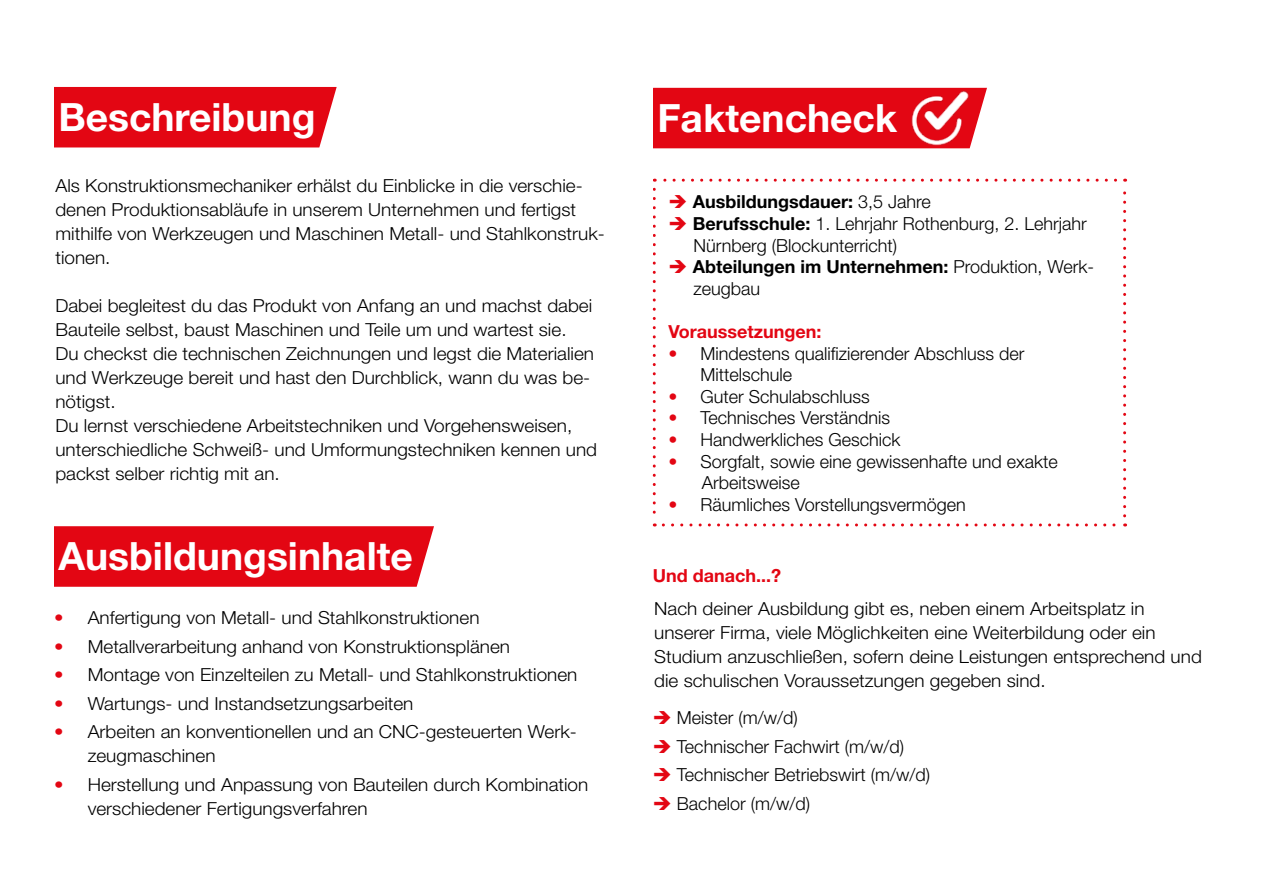
<style>
.page{position:relative;width:1263px;height:893px;background:#fff}
.page>*{position:absolute;margin:0;border:0;box-sizing:border-box;transform-origin:0 0}
.t1{font:700 39px "Helvetica Neue LT Std";color:#fff}
.t2{font:300 18px/24px "Helvetica Neue LT Std";color:#000;scale:1.05 1}
.t3{font:300 18px/21.6px "Helvetica Neue LT Std";color:#000}
.t4{font:700 18px/21.6px "Helvetica Neue LT Std";color:#000}
.t5{font:700 18px "Helvetica Neue LT Std";color:#e30613}
.s1{color:#e30613}
.s2{font-weight:300}
.s3{font-weight:700}
</style>
<div class="page">
<div style="left:653px;top:88px;width:334px;height:60px;background:#e30613"></div>
<img style="left:907px;top:87px;width:63px;height:62px">
<svg style="left:653px;top:189px;width:3px;height:337px"></svg>
<svg style="left:663px;top:523px;width:463px;height:3px"></svg>
<svg style="left:1123px;top:179px;width:3px;height:337px"></svg>
<svg style="left:654px;top:179px;width:461px;height:3px"></svg>
<div style="left:54px;top:87px;width:283px;height:60px;background:#e30613"></div>
<div style="left:54px;top:526px;width:380px;height:61px;background:#e30613"></div>
<h1 class="t1" style="left:58px;top:93px;width:259px">Beschreibung</h1>
<p class="t2" style="left:55px;top:173px;width:525px">Als Konstruktionsmechaniker erhälst du Einblicke in die verschie&shy;denen Produktionsabläufe in unserem Unternehmen und fertigst mithilfe von Werkzeugen und Maschinen Metall- und Stahlkonstruk&shy;tionen.</p>
<p class="t2" style="left:55px;top:293px;width:517px">Dabei begleitest du das Produkt von Anfang an und machst dabei Bauteile selbst, baust Maschinen und Teile um und wartest sie.<br>Du checkst die technischen Zeichnungen und legst die Materialien und Werkzeuge bereit und hast den Durchblick, wann du was be&shy;nötigst.<br>Du lernst verschiedene Arbeitstechniken und Vorgehensweisen, unterschiedliche Schweiß- und Umformungstechniken kennen und packst selber richtig mit an.</p>
<h1 class="t1" style="left:58px;top:532px;width:356px">Ausbildungsinhalte</h1>
<p class="t2" style="left:54px;top:605px;width:407px"><span class="s1">•</span> Anfertigung von Metall- und Stahlkonstruktionen</p>
<p class="t2" style="left:54px;top:634px;width:436px"><span class="s1">•</span> Metallverarbeitung anhand von Konstruktionsplänen</p>
<p class="t2" style="left:54px;top:662px;width:500px"><span class="s1">•</span> Montage von Einzelteilen zu Metall- und Stahlkonstruktionen</p>
<p class="t2" style="left:54px;top:691px;width:344px"><span class="s1">•</span> Wartungs- und Instandsetzungsarbeiten</p>
<p class="t2" style="left:88px;top:719px;width:467px;text-indent:-34px"><span class="s1">•</span> Arbeiten an konventionellen und an CNC-gesteuerten Werk&shy;zeugmaschinen</p>
<p class="t2" style="left:88px;top:772px;width:478px;text-indent:-34px"><span class="s1">•</span> Herstellung und Anpassung von Bauteilen durch Kombination verschiedener Fertigungsverfahren</p>
<h1 class="t1" style="left:657px;top:94px;width:241px">Faktencheck</h1>
<p class="t4" style="left:668px;top:191px;width:264px"><span class="s1">➔</span> Ausbildungsdauer: <span class="s2">3,5 Jahre</span></p>
<p class="t3" style="left:693px;top:212px;width:395px;text-indent:-25px"><span class="s1">➔</span> <span class="s3">Berufsschule:</span> 1. Lehrjahr Rothenburg, 2. Lehrjahr<br>Nürnberg (Blockunterricht)</p>
<p class="t4" style="left:693px;top:255px;width:402px;text-indent:-25px"><span class="s1">➔</span> Abteilungen im Unternehmen: <span class="s2">Produktion, Werk&shy;zeugbau</span></p>
<p class="t5" style="left:668px;top:320px;width:155px">Voraussetzungen:</p>
<p class="t3" style="left:700px;top:342px;width:326px;text-indent:-32px"><span class="s1">•</span> Mindestens qualifizierender Abschluss der<br>Mittelschule</p>
<p class="t3" style="left:668px;top:385px;width:203px"><span class="s1">•</span> Guter Schulabschluss</p>
<p class="t3" style="left:668px;top:407px;width:223px"><span class="s1">•</span> Technisches Verständnis</p>
<p class="t3" style="left:668px;top:428px;width:234px"><span class="s1">•</span> Handwerkliches Geschick</p>
<p class="t3" style="left:702px;top:450px;width:358px;text-indent:-33px"><span class="s1">•</span> Sorgfalt, sowie eine gewissenhafte und exakte<br>Arbeitsweise</p>
<p class="t3" style="left:668px;top:493px;width:299px"><span class="s1">•</span> Räumliches Vorstellungsvermögen</p>
<p class="t5" style="left:653px;top:564px;width:130px">Und danach...?</p>
<p class="t2" style="left:654px;top:596px;width:523px">Nach deiner Ausbildung gibt es, neben einem Arbeitsplatz in unserer Firma, viele Möglichkeiten eine Weiterbildung oder ein Studium anzuschließen, sofern deine Leistungen entsprechend und die schulischen Voraussetzungen gegeben sind.</p>
<p class="t3" style="left:653px;top:706px;width:147px"><span class="s1">➔</span> Meister (m/w/d)</p>
<p class="t3" style="left:653px;top:735px;width:253px"><span class="s1">➔</span> Technischer Fachwirt (m/w/d)</p>
<p class="t3" style="left:653px;top:763px;width:279px"><span class="s1">➔</span> Technischer Betriebswirt (m/w/d)</p>
<p class="t3" style="left:653px;top:792px;width:159px"><span class="s1">➔</span> Bachelor (m/w/d)</p>
</div>
